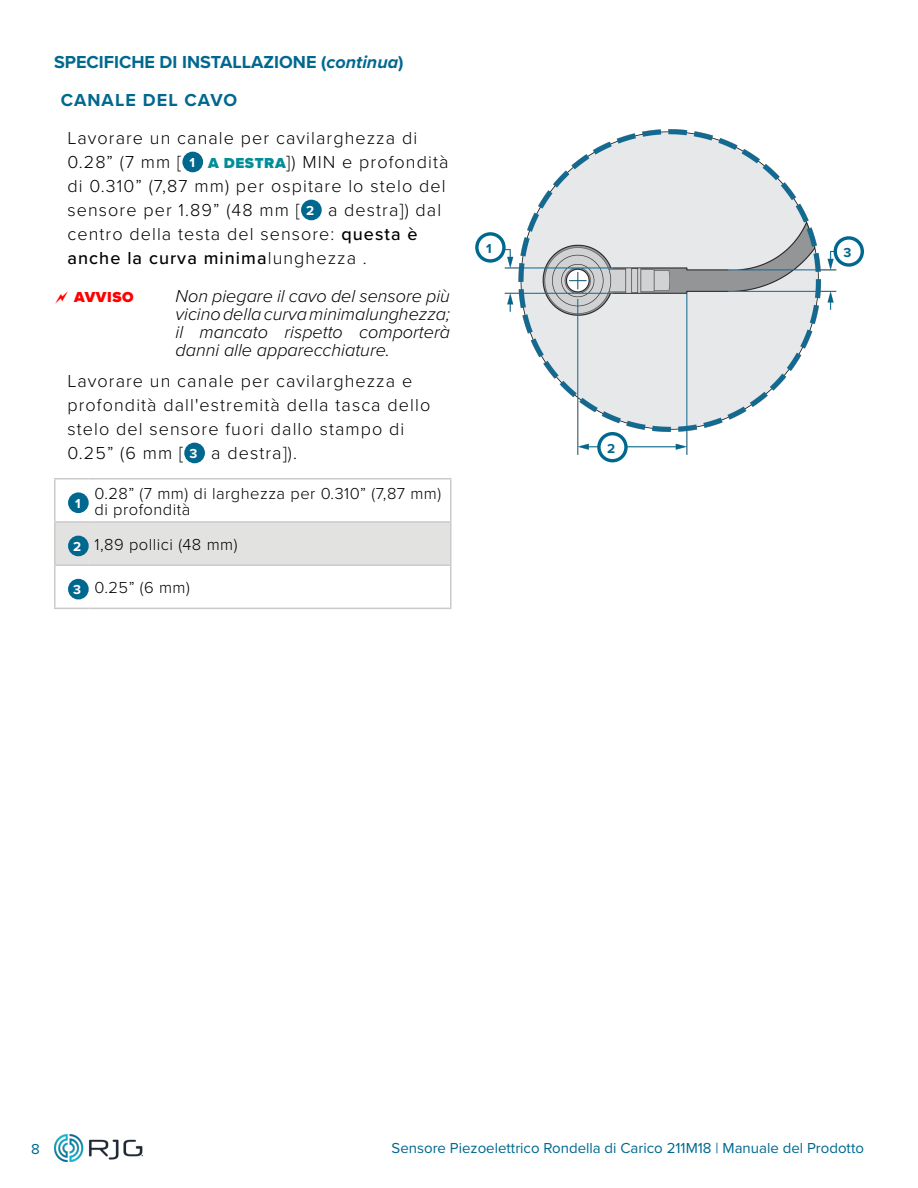
<style>
.page{position:relative;width:918px;height:1188px;background:#fff}
.page>*{position:absolute;margin:0;border:0;box-sizing:border-box;transform-origin:0 0}
.t1{font:300 18px/24px "Proxima Nova";letter-spacing:.06em;color:#000}
.t2{font:italic 300 18px/18px "Proxima Nova";color:#000;text-align:justify}
.t3{font:700 18px "Proxima Nova";color:#00688f}
.t4{font:700 18px "Proxima Nova";letter-spacing:.06em;color:#00688f}
.t5{font:300 16.5px/16.5px "Proxima Nova";letter-spacing:.03em;color:#000}
.t6{font:15px "Proxima Nova";color:#00688f}
.t7{font:900 15px "Proxima Nova";letter-spacing:.04em;color:#f00}
.t8{font:700 13.5px "Proxima Nova";color:#00688f}
.t9{font:700 13.5px "Proxima Nova";color:#fff}
.s1{font-style:italic}
.s2{font-weight:700;font-size:13.5px;color:#fff}
.s3{font-weight:900;font-size:15px;color:#008e99}
.s4{font-weight:500}
</style>
<div class="page">
<img style="left:54px;top:1134px;width:88px;height:27px">
<div style="left:184px;top:153px;width:18px;height:18px;background:#00688f;border-radius:50%"></div>
<div style="left:182px;top:152px;width:21px;height:20px;border:3px solid #00688f;border-radius:50%"></div>
<div style="left:303px;top:201px;width:17px;height:18px;background:#00688f;border-radius:50%"></div>
<div style="left:301px;top:200px;width:21px;height:20px;border:3px solid #00688f;border-radius:50%"></div>
<div style="left:186px;top:444px;width:17px;height:18px;background:#00688f;border-radius:50%"></div>
<div style="left:184px;top:443px;width:21px;height:20px;border:3px solid #00688f;border-radius:50%"></div>
<div style="left:56px;top:523px;width:394px;height:41px;background:#e2e2e1"></div>
<hr style="left:54px;top:478px;width:34px;height:2px;background:#cdc9c8">
<hr style="left:54px;top:480px;width:2px;height:41px;background:#cdc9c8">
<hr style="left:88px;top:478px;width:364px;height:2px;background:#cdc9c8">
<hr style="left:450px;top:480px;width:2px;height:41px;background:#cdc9c8">
<hr style="left:54px;top:521px;width:34px;height:2px;background:#cdc9c8">
<hr style="left:54px;top:523px;width:2px;height:41px;background:#cdc9c8">
<hr style="left:88px;top:521px;width:364px;height:2px;background:#cdc9c8">
<hr style="left:450px;top:523px;width:2px;height:41px;background:#cdc9c8">
<hr style="left:54px;top:564px;width:34px;height:2px;background:#cdc9c8">
<hr style="left:54px;top:566px;width:2px;height:42px;background:#cdc9c8">
<hr style="left:88px;top:564px;width:364px;height:2px;background:#cdc9c8">
<hr style="left:450px;top:566px;width:2px;height:42px;background:#cdc9c8">
<hr style="left:54px;top:608px;width:34px;height:1px;background:#cdc9c8">
<hr style="left:88px;top:608px;width:364px;height:1px;background:#cdc9c8">
<div style="left:70px;top:494px;width:17px;height:18px;background:#00688f;border-radius:50%"></div>
<div style="left:68px;top:492px;width:21px;height:21px;border:3px solid #00688f;border-radius:50%"></div>
<div style="left:70px;top:537px;width:17px;height:18px;background:#00688f;border-radius:50%"></div>
<div style="left:68px;top:536px;width:21px;height:20px;border:3px solid #00688f;border-radius:50%"></div>
<div style="left:70px;top:580px;width:17px;height:18px;background:#00688f;border-radius:50%"></div>
<div style="left:68px;top:579px;width:21px;height:20px;border:3px solid #00688f;border-radius:50%"></div>
<img style="left:494px;top:129px;width:351px;height:325px">
<svg style="left:477px;top:234px;width:27px;height:27px"></svg>
<div style="left:475px;top:232px;width:31px;height:31px;border:3px solid #00688f;border-radius:50%"></div>
<svg style="left:835px;top:238px;width:27px;height:27px"></svg>
<div style="left:834px;top:236px;width:30px;height:31px;border:3px solid #00688f;border-radius:50%"></div>
<svg style="left:599px;top:434px;width:27px;height:27px"></svg>
<div style="left:597px;top:432px;width:31px;height:30px;border:3px solid #00688f;border-radius:50%"></div>
<p class="t3" style="left:54px;top:49px;width:351px">SPECIFICHE DI INSTALLAZIONE (<span class="s1">continua</span>)</p>
<p class="t4" style="left:61px;top:87px;width:178px">CANALE DEL CAVO</p>
<p class="t1" style="left:68px;top:125px;width:382px">Lavorare un canale per cavilarghezza di 0.28” (7 mm [ <span class="s2">1</span> <span class="s3">A DESTRA</span>]) MIN e profondità di 0.310” (7,87 mm) per ospitare lo stelo del sensore per 1.89” (48 mm [ <span class="s2">2</span> a destra]) dal centro della testa del sensore: <span class="s4">questa è anche la curva minima</span>lunghezza .</p>
<p class="t7" style="left:74px;top:286px;width:61px">AVVISO</p>
<p class="t2" style="left:176px;top:286px;width:276px">Non piegare il cavo del sensore più vicino della curva minimalunghezza; il mancato rispetto comporterà danni alle apparecchiature.</p>
<p class="t1" style="left:68px;top:368px;width:364px">Lavorare un canale per cavilarghezza e profondità dall'estremità della tasca dello stelo del sensore fuori dallo stampo di 0.25” (6 mm [ <span class="s2">3</span> a destra]).</p>
<p class="t9" style="left:75px;top:494px;width:7px">1</p>
<p class="t5" style="left:94px;top:484px;width:348px">0.28” (7 mm) di larghezza per 0.310” (7,87 mm) di profondità</p>
<p class="t5" style="left:73px;top:535px;width:166px"><span class="s2">2</span> 1,89 pollici (48 mm)</p>
<p class="t5" style="left:73px;top:579px;width:118px"><span class="s2">3</span> 0.25” (6 mm)</p>
<p class="t8" style="left:486px;top:238px;width:7px">1</p>
<p class="t8" style="left:843px;top:242px;width:9px">3</p>
<p class="t8" style="left:607px;top:438px;width:10px">2</p>
<p class="t6" style="left:31px;top:1137px;width:10px">8</p>
<p class="t6" style="left:392px;top:1136px;width:474px">Sensore Piezoelettrico Rondella di Carico 211M18 | Manuale del Prodotto</p>
</div>
